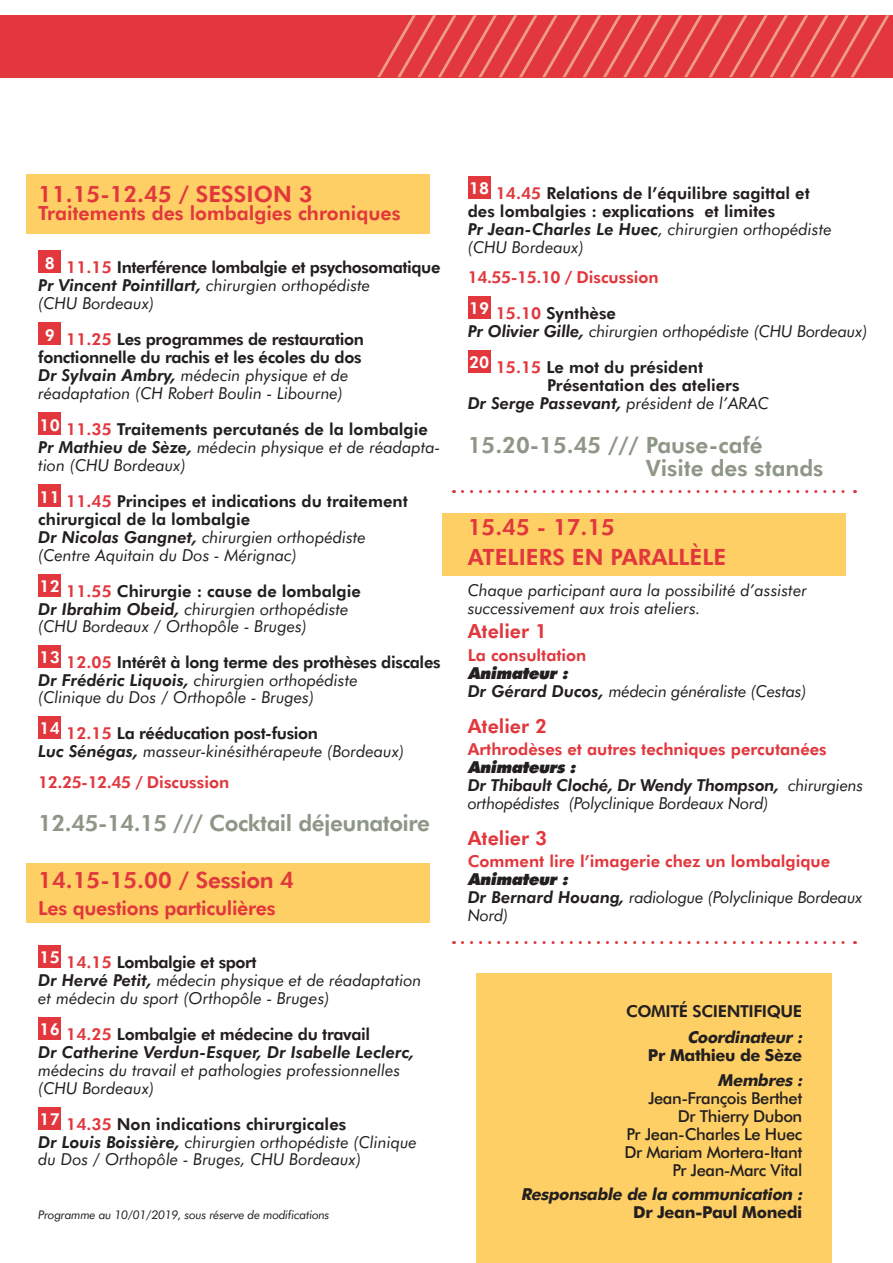
<style>
.page{position:relative;width:893px;height:1263px;background:#fff}
.page>*{position:absolute;margin:0;border:0;box-sizing:border-box;transform-origin:0 0}
.t1{font:800 22.5px/30px "Futura BT";color:#e1373d}
.t2{font:800 22.5px/22.5px "Futura BT";color:#8e9787}
.t3{font:800 22.5px "Futura BT";letter-spacing:-.02em;color:#8e9787}
.t4{font:800 19.5px "Futura BT";color:#e1373d}
.t5{font:italic 16.5px/18px "Futura BT";color:#231f20}
.t6{font:800 16.5px/18px "Futura BT";color:#231f20}
.t7{font:800 16.5px "Futura BT";letter-spacing:-.02em;color:#231f20}
.t8{font:800 16.5px "Futura BT";color:#e1373d}
.t9{font:500 16.5px "Futura BT";letter-spacing:-.025em;color:#231f20}
.t10{font:700 16.5px/18px "Futura BT";letter-spacing:-.025em;color:#231f20;text-align:right}
.t11{font:italic 700 16.5px "Futura BT";color:#231f20}
.t12{font:italic 800 16.5px "Futura BT";color:#231f20}
.t13{font:800 16.5px "Futura BT";color:#fff}
.t14{font:italic 12px "Futura BT";letter-spacing:-.02em;color:#231f20}
.s1{color:#e1373d}
.s2{font-weight:800}
.s3{font-weight:800;font-style:normal;color:#e1373d}
.s4{font-weight:800;font-style:normal}
.s5{font-style:italic}
.s6{font-weight:400;font-style:italic}
.s7{font-weight:400}
.s8{font-weight:900}
</style>
<div class="page">
<div style="left:442px;top:513px;width:404px;height:62px;background:#fecf65"></div>
<div style="left:0;top:15px;width:893px;height:62px;background:#e1373d"></div>
<svg style="left:377px;top:15px;width:512px;height:62px"></svg>
<div style="left:476px;top:974px;width:355px;height:289px;background:#fecf65"></div>
<div style="left:468px;top:176px;width:23px;height:22px;background:#e1373d"></div>
<div style="left:468px;top:296px;width:23px;height:23px;background:#e1373d"></div>
<div style="left:468px;top:350px;width:23px;height:23px;background:#e1373d"></div>
<svg style="left:462px;top:490px;width:393px;height:3px"></svg>
<svg style="left:462px;top:941px;width:393px;height:3px"></svg>
<div style="left:26px;top:174px;width:403px;height:59px;background:#fecf65"></div>
<div style="left:26px;top:863px;width:403px;height:59px;background:#fecf65"></div>
<div style="left:38px;top:250px;width:23px;height:23px;background:#e1373d"></div>
<div style="left:38px;top:322px;width:23px;height:23px;background:#e1373d"></div>
<div style="left:38px;top:412px;width:23px;height:23px;background:#e1373d"></div>
<div style="left:38px;top:484px;width:23px;height:23px;background:#e1373d"></div>
<div style="left:38px;top:574px;width:23px;height:22px;background:#e1373d"></div>
<div style="left:38px;top:645px;width:23px;height:23px;background:#e1373d"></div>
<div style="left:38px;top:716px;width:23px;height:23px;background:#e1373d"></div>
<div style="left:38px;top:945px;width:23px;height:23px;background:#e1373d"></div>
<div style="left:38px;top:1017px;width:23px;height:23px;background:#e1373d"></div>
<div style="left:38px;top:1107px;width:23px;height:23px;background:#e1373d"></div>
<p class="t1" style="left:38px;top:179px;width:276px">11.15-12.45 / SESSION 3</p>
<p class="t4" style="left:38px;top:202px;width:364px">Traitements des lombalgies chroniques</p>
<p class="t13" style="left:45px;top:253px;width:12px">8</p>
<p class="t7" style="left:66px;top:257px;width:376px"><span class="s1">11.15</span> Interférence lombalgie et psychosomatique</p>
<p class="t5" style="left:38px;top:276px;width:333px"><span class="s2">Pr Vincent Pointillart,</span> chirurgien orthopédiste</p>
<p class="t5" style="left:38px;top:294px;width:118px">(CHU Bordeaux)</p>
<p class="t13" style="left:45px;top:325px;width:12px">9</p>
<p class="t7" style="left:66px;top:329px;width:299px"><span class="s1">11.25</span> Les programmes de restauration</p>
<p class="t7" style="left:38px;top:347px;width:325px">fonctionnelle du rachis et les écoles du dos</p>
<p class="t5" style="left:38px;top:366px;width:312px"><span class="s2">Dr Sylvain Ambry,</span> médecin physique et de réadaptation (CH Robert Boulin - Libourne)</p>
<p class="t13" style="left:40px;top:415px;width:22px">10</p>
<p class="t5" style="left:38px;top:420px;width:404px;text-indent:28px"><span class="s3">11.35</span> <span class="s4">Traitements percutanés de la lombalgie<br></span><span class="s2">Pr Mathieu de Sèze,</span> médecin physique et de réadapta&shy;tion (CHU Bordeaux)</p>
<p class="t13" style="left:40px;top:487px;width:22px">11</p>
<p class="t6" style="left:66px;top:492px;width:343px"><span class="s1">11.45</span> Principes et indications du traitement</p>
<p class="t6" style="left:38px;top:510px;width:213px">chirurgical de la lombalgie</p>
<p class="t5" style="left:38px;top:528px;width:329px;line-height:17.5px"><span class="s2">Dr Nicolas Gangnet,</span> chirurgien orthopédiste (Centre Aquitain du Dos - Mérignac)</p>
<p class="t13" style="left:40px;top:576px;width:22px">12</p>
<p class="t6" style="left:66px;top:581px;width:296px"><span class="s1">11.55</span> Chirurgie : cause de lombalgie</p>
<p class="t5" style="left:38px;top:600px;width:312px;line-height:17.5px"><span class="s2">Dr Ibrahim Obeid,</span> chirurgien orthopédiste (CHU Bordeaux / Orthopôle - Bruges)</p>
<p class="t13" style="left:40px;top:647px;width:22px">13</p>
<p class="t7" style="left:66px;top:652px;width:376px"><span class="s1">12.05</span> Intérêt à long terme des prothèses discales</p>
<p class="t5" style="left:38px;top:671px;width:321px;line-height:17.5px"><span class="s2">Dr Frédéric Liquois,</span> chirurgien orthopédiste (Clinique du Dos / Orthopôle - Bruges)</p>
<p class="t13" style="left:40px;top:718px;width:22px">14</p>
<p class="t7" style="left:66px;top:723px;width:253px"><span class="s1">12.15</span> La rééducation post-fusion</p>
<p class="t5" style="left:38px;top:742px;width:368px"><span class="s2">Luc Sénégas,</span> masseur-kinésithérapeute (Bordeaux)</p>
<p class="t8" style="left:38px;top:772px;width:193px">12.25-12.45 / Discussion</p>
<p class="t3" style="left:38px;top:809px;width:393px">12.45-14.15 /// Cocktail déjeunatoire</p>
<p class="t1" style="left:38px;top:865px;width:257px">14.15-15.00 / Session 4</p>
<p class="t4" style="left:38px;top:896px;width:239px">Les questions particulières</p>
<p class="t13" style="left:40px;top:947px;width:22px">15</p>
<p class="t7" style="left:66px;top:952px;width:192px"><span class="s1">14.15</span> Lombalgie et sport</p>
<p class="t5" style="left:38px;top:971px;width:385px"><span class="s2">Dr Hervé Petit,</span> médecin physique et de réadaptation et médecin du sport (Orthopôle - Bruges)</p>
<p class="t13" style="left:40px;top:1019px;width:22px">16</p>
<p class="t7" style="left:66px;top:1024px;width:305px"><span class="s1">14.25</span> Lombalgie et médecine du travail</p>
<p class="t5" style="left:38px;top:1043px;width:378px"><span class="s2">Dr Catherine Verdun-Esquer, Dr Isabelle Leclerc, </span>médecins du travail et pathologies professionnelles (CHU Bordeaux)</p>
<p class="t13" style="left:40px;top:1109px;width:22px">17</p>
<p class="t5" style="left:38px;top:1115px;width:380px;text-indent:28px"><span class="s3">14.35</span> <span class="s4">Non indications chirurgicales<br></span><span class="s2">Dr Louis Boissière,</span> chirurgien orthopédiste (Clinique du Dos / Orthopôle - Bruges, CHU Bordeaux)</p>
<p class="t14" style="left:38px;top:1207px;width:293px">Programme au 10/01/2019, sous réserve de modifications</p>
<p class="t13" style="left:469px;top:178px;width:22px">18</p>
<p class="t6" style="left:468px;top:183px;width:366px;text-indent:28px"><span class="s1">14.45</span> Relations de l’équilibre sagittal et des lombalgies : explications et limites<br><span class="s5">Pr Jean-Charles Le Huec</span><span class="s6">, chirurgien orthopédiste (CHU Bordeaux)</span></p>
<p class="t8" style="left:468px;top:267px;width:193px">14.55-15.10 / Discussion</p>
<p class="t13" style="left:469px;top:298px;width:22px">19</p>
<p class="t5" style="left:468px;top:304px;width:401px;text-indent:28px"><span class="s3">15.10</span> <span class="s4">Synthèse<br></span><span class="s2">Pr Olivier Gille,</span> chirurgien orthopédiste (CHU Bordeaux)</p>
<p class="t13" style="left:469px;top:352px;width:22px">20</p>
<p class="t6" style="left:547px;top:358px;width:194px;text-indent:-51px"><span class="s1">15.15</span> Le mot du président<br>Présentation des ateliers</p>
<p class="t12" style="left:468px;top:393px;width:303px">Dr Serge Passevant, <span class="s7">président de l’ARAC</span></p>
<p class="t2" style="left:646px;top:434px;width:179px;text-indent:-178px">15.20-15.45 /// Pause-café<br>Visite des stands</p>
<p class="t1" style="left:468px;top:512px;width:260px">15.45 - 17.15<br>ATELIERS EN PARALLÈLE</p>
<p class="t5" style="left:468px;top:581px;width:341px">Chaque participant aura la possibilité d’assister successivement aux trois ateliers.</p>
<p class="t4" style="left:468px;top:620px;width:81px">Atelier 1</p>
<p class="t8" style="left:468px;top:645px;width:120px">La consultation</p>
<p class="t5" style="left:468px;top:664px;width:340px"><span class="s8">Animateur :<br></span><span class="s2">Dr Gérard Ducos,</span> médecin généraliste (Cestas)</p>
<p class="t4" style="left:468px;top:714px;width:81px">Atelier 2</p>
<p class="t8" style="left:468px;top:739px;width:361px">Arthrodèses et autres techniques percutanées</p>
<p class="t5" style="left:468px;top:758px;width:397px"><span class="s8">Animateurs :<br></span><span class="s2">Dr Thibault Cloché, Dr Wendy Thompson,</span> chirurgiens orthopédistes (Polyclinique Bordeaux Nord)</p>
<p class="t4" style="left:468px;top:826px;width:81px">Atelier 3</p>
<p class="t8" style="left:468px;top:851px;width:364px">Comment lire l’imagerie chez un lombalgique</p>
<p class="t5" style="left:468px;top:870px;width:396px"><span class="s8">Animateur :<br></span><span class="s2">Dr Bernard Houang,</span> radiologue (Polyclinique Bordeaux<br>Nord)</p>
<p class="t7" style="left:626px;top:1001px;width:178px">COMITÉ SCIENTIFIQUE</p>
<p class="t10" style="left:648px;top:1028px;width:159px"><span class="s5">Coordinateur:<br></span>Pr Mathieu de Sèze</p>
<p class="t11" style="left:717px;top:1070px;width:90px">Membres :</p>
<p class="t9" style="left:648px;top:1088px;width:156px">Jean-François Berthet</p>
<p class="t9" style="left:678px;top:1106px;width:126px">Dr Thierry Dubon</p>
<p class="t9" style="left:627px;top:1124px;width:177px">Pr Jean-Charles Le Huec</p>
<p class="t9" style="left:624px;top:1142px;width:180px">Dr Mariam Mortera-Itant</p>
<p class="t9" style="left:672px;top:1160px;width:132px">Pr Jean-Marc Vital</p>
<p class="t11" style="left:521px;top:1184px;width:286px">Responsable de la communication :</p>
<p class="t10" style="left:633px;top:1203px;width:171px">Dr Jean-Paul Monedi</p>
</div>
